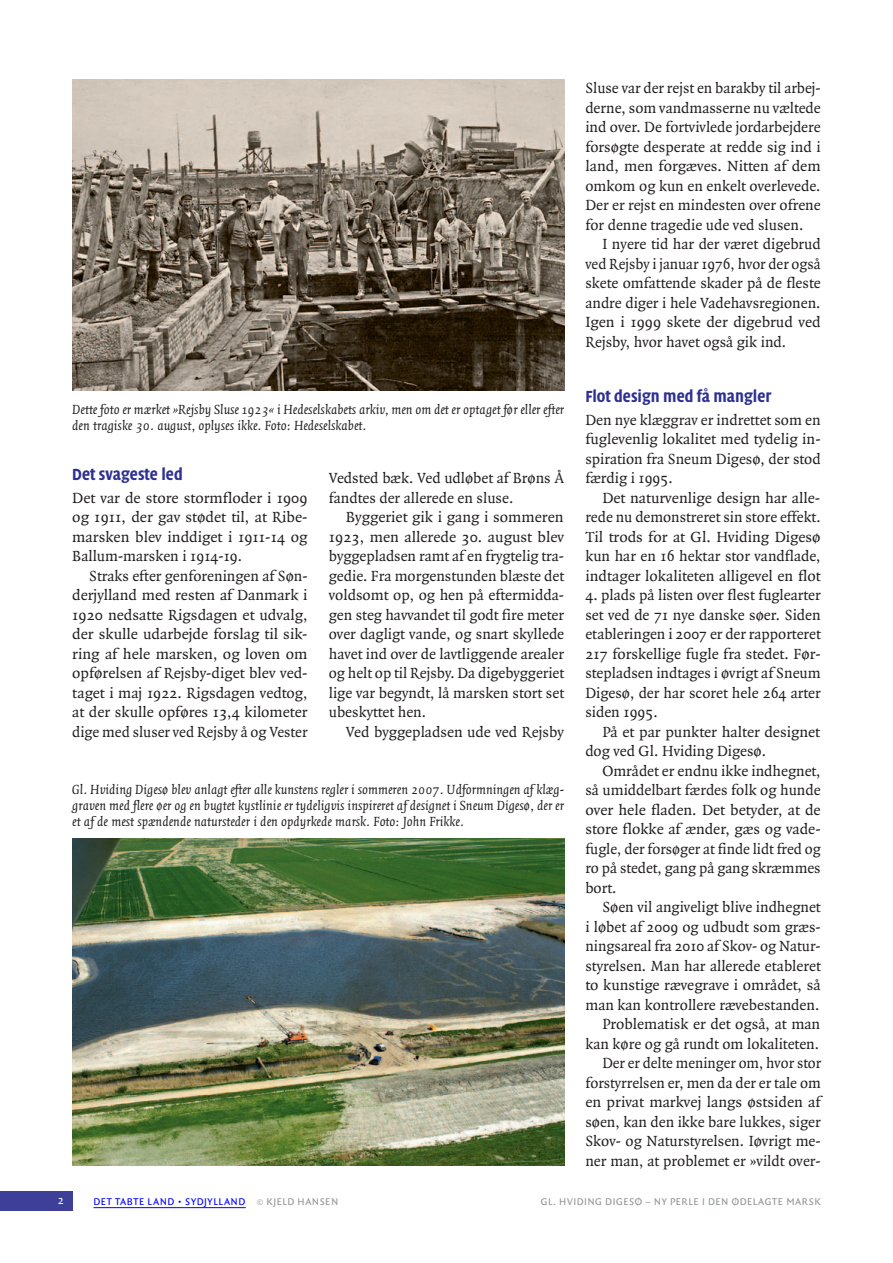
<style>
.page{position:relative;width:893px;height:1263px;background:#fff}
.page>*{position:absolute;margin:0;border:0;box-sizing:border-box;transform-origin:0 0}
.t1{font:700 16.5px "Quadraat Head";color:#2e3092}
.t2{font:15.75px/19.5px "Quadraat";color:#231f20;text-align:justify}
.t3{font:italic 14.25px/15.8px "Quadraat";color:#231f20}
.t4{font:12px "Quadraat Sans SC";color:#fff}
.t5{font:10.5px "Quadraat Sans SC";letter-spacing:.055em;color:#939598}
.t6{font:10.5px "Quadraat Sans SC";color:#00f}
.s1{color:#00f}
</style>
<div class="page">
<div style="left:0;top:1191px;width:72px;height:20px;background:#3e3f99"></div>
<img style="left:72px;top:838px;width:492px;height:328px">
<img style="left:72px;top:80px;width:492px;height:310px">
<hr style="left:94px;top:1207px;width:152px;height:1px;background:#00f">
<p class="t3" style="left:72px;top:402px;width:493px">Dette foto er mærket »Rejsby Sluse 1923« i Hedeselskabets arkiv, men om det er optaget før eller efter den tragiske 30. august, oplyses ikke. Foto: Hedeselskabet.</p>
<p class="t1" style="left:72px;top:465px;width:112px">Det svageste led</p>
<p class="t2" style="left:72px;top:488px;width:237px">Det var de store stormfloder i 1909 og 1911, der gav stødet til, at Ribe&shy;marsken blev inddiget i 1911‑14 og Ballum-marsken i 1914‑19.</p>
<p class="t2" style="left:72px;top:566px;width:237px;text-indent:17px">Straks efter genforeningen af Søn&shy;derjylland med resten af Danmark i 1920 nedsatte Rigsdagen et udvalg, der skulle udarbejde forslag til sik&shy;ring af hele marsken, og loven om opførelsen af Rejsby-diget blev ved&shy;taget i maj 1922. Rigsdagen vedtog, at der skulle opføres 13,4 kilometer dige med sluser ved Rejsby å og Vester</p>
<p class="t2" style="left:329px;top:469px;width:237px">Vedsted bæk. Ved udløbet af Brøns Å fandtes der allerede en sluse.</p>
<p class="t2" style="left:329px;top:508px;width:237px;text-indent:17px">Byggeriet gik i gang i sommeren 1923, men allerede 30. august blev byggepladsen ramt af en frygtelig tra&shy;gedie. Fra morgenstunden blæste det voldsomt op, og hen på eftermidda&shy;gen steg havvandet til godt fire meter over dagligt vande, og snart skyllede havet ind over de lavtliggende arealer og helt op til Rejsby. Da digebyggeriet lige var begyndt, lå marsken stort set ubeskyttet hen.</p>
<p class="t2" style="left:346px;top:722px;width:220px">Ved byggepladsen ude ved Rejsby</p>
<p class="t3" style="left:72px;top:782px;width:493px;text-align:justify">Gl. Hviding Digesø blev anlagt efter alle kunstens regler i sommeren 2007. Udformningen af klæg&shy;graven med flere øer og en bugtet kystlinie er tydeligvis inspireret af designet i Sneum Digesø, der er et af de mest spændende natursteder i den opdyrkede marsk. Foto: John Frikke.</p>
<p class="t2" style="left:585px;top:79px;width:237px">Sluse var der rejst en barakby til arbej&shy;derne, som vandmasserne nu væltede ind over. De fortvivlede jordarbejdere forsøgte desperate at redde sig ind i land, men forgæves. Nitten af dem omkom og kun en enkelt overlevede.<br>Der er rejst en mindesten over ofrene for denne tragedie ude ved slusen.</p>
<p class="t2" style="left:585px;top:235px;width:237px;text-indent:17px">I nyere tid har der været digebrud ved Rejsby i januar 1976, hvor der også skete omfattende skader på de fleste andre diger i hele Vadehavsregionen.<br>Igen i 1999 skete der digebrud ved Rejsby, hvor havet også gik ind.</p>
<p class="t1" style="left:585px;top:387px;width:188px">Flot design med få mangler</p>
<p class="t2" style="left:585px;top:410px;width:237px">Den nye klæggrav er indrettet som en fuglevenlig lokalitet med tydelig in&shy;spiration fra Sneum Digesø, der stod færdig i 1995.</p>
<p class="t2" style="left:585px;top:488px;width:237px;text-indent:17px">Det naturvenlige design har alle&shy;rede nu demonstreret sin store effekt.<br>Til trods for at Gl. Hviding Digesø kun har en 16 hektar stor vandflade, indtager lokaliteten alligevel en flot</p>
<p class="t2" style="left:585px;top:586px;width:237px">4. plads på listen over flest fuglearter set ved de 71 nye danske søer. Siden etableringen i 2007 er der rapporteret 217 forskellige fugle fra stedet. Før&shy;stepladsen indtages i øvrigt af Sneum Digesø, der har scoret hele 264 arter siden 1995.</p>
<p class="t2" style="left:585px;top:722px;width:236px;text-indent:17px">På et par punkter halter designet dog ved Gl. Hviding Digesø.</p>
<p class="t2" style="left:585px;top:761px;width:237px;text-indent:17px">Området er endnu ikke indhegnet, så umiddelbart færdes folk og hunde over hele fladen. Det betyder, at de store flokke af ænder, gæs og vade&shy;fugle, der forsøger at finde lidt fred og ro på stedet, gang på gang skræmmes bort.</p>
<p class="t2" style="left:585px;top:898px;width:237px;text-align:right">Søen vil angiveligt blive indhegnet<br>i løbet af 2009 og udbudt som græs&shy;ningsareal fra 2010 af Skov- og Natur&shy;styrelsen. Man har allerede etableret to kunstige rævegrave i området, så man kan kontrollere rævebestanden.<br>Problematisk er det også, at man kan køre og gå rundt om lokaliteten.<br>Der er delte meninger om, hvor stor forstyrrelsen er, men da der er tale om en privat markvej langs østsiden af søen, kan den ikke bare lukkes, siger Skov- og Naturstyrelsen. Iøvrigt me&shy;ner man, at problemet er »vildt over-</p>
<p class="t4" style="left:58px;top:1194px;width:7px">2</p>
<p class="t5" style="left:541px;top:1195px;width:281px">GL. HVIDING DIGESØ – NY PERLE I DEN ØDELAGTE MARSK</p>
<p class="t6" style="left:94px;top:1195px;width:7px">DET</p>
<p class="t6" style="left:115px;top:1195px;width:40px">TABTE LAND</p>
<p class="t5" style="left:177px;top:1195px;width:162px"><span class="s1">• SYDJYLLAND</span> © KJELD HANSEN</p>
</div>
